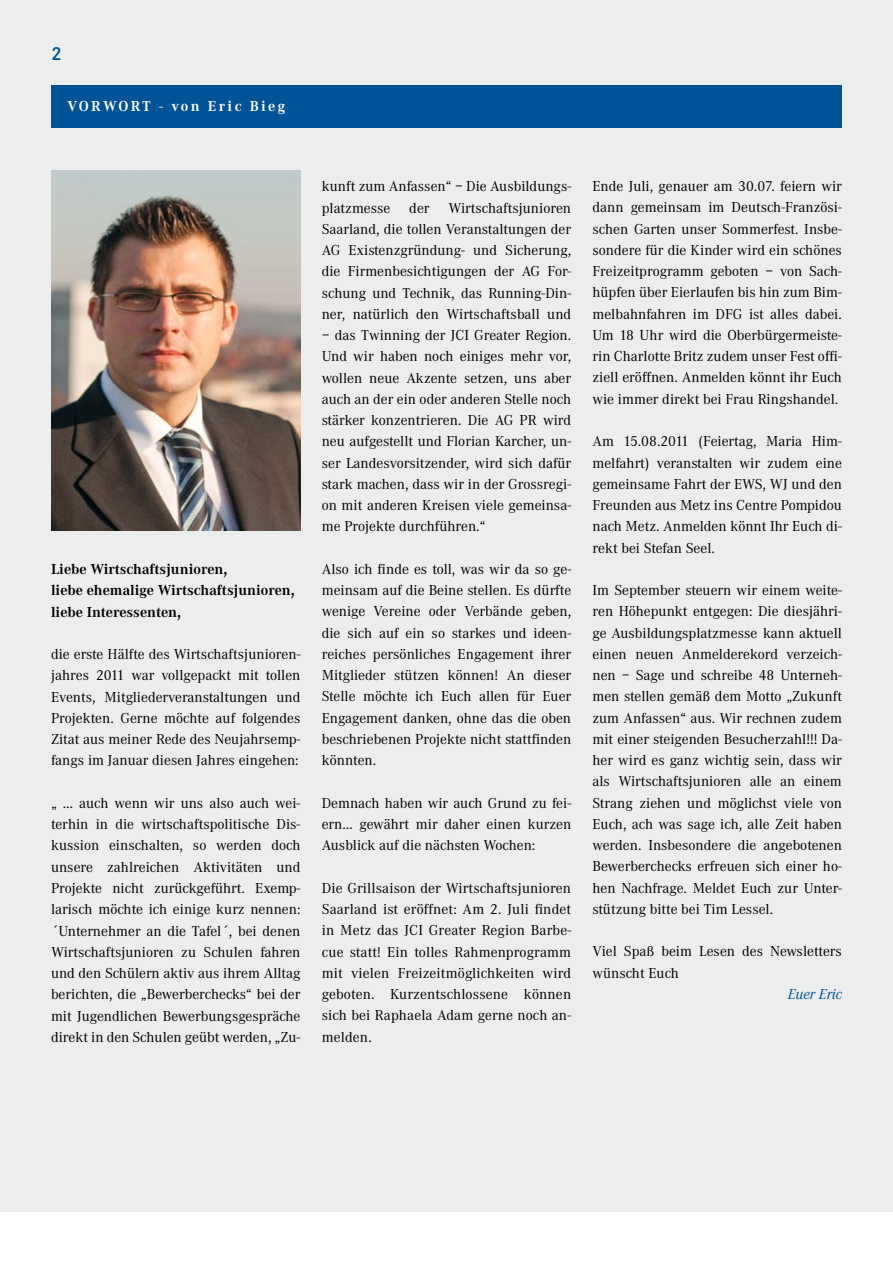
<style>
.page{position:relative;width:893px;height:1263px;background:#fff}
.page>*{position:absolute;margin:0;border:0;box-sizing:border-box;transform-origin:0 0}
.t1{font:600 19.5px "Corporate S";color:#005397}
.t2{font:15px/21.3px "Corporate A";color:#000;text-align:justify}
.t3{font:700 15px/21.3px "Corporate A";color:#000}
.t4{font:700 15px "Corporate A";letter-spacing:.15em;color:#fff}
.t5{font:italic 15px "Corporate A";color:#005397}
</style>
<div class="page">
<div style="left:0;top:0;width:893px;height:1212px;background:#eceded"></div>
<div style="left:51px;top:85px;width:791px;height:43px;background:#005397"></div>
<img style="left:52px;top:170px;width:248px;height:361px">
<h1 class="t1" style="left:51px;top:42px;width:12px">2</h1>
<p class="t4" style="left:67px;top:98px;width:219px">VORWORT - von Eric Bieg</p>
<p class="t3" style="left:51px;top:559px;width:245px">Liebe Wirtschaftsjunioren,<br>liebe ehemalige Wirtschaftsjunioren, liebe Interessenten,</p>
<p class="t2" style="left:51px;top:644px;width:251px">die erste Hälfte des Wirtschaftsjunioren&shy;jahres 2011 war vollgepackt mit tollen Events, Mitgliederveranstaltungen und Projekten. Gerne möchte auf folgendes Zitat aus meiner Rede des Neujahrsemp&shy;fangs im Januar diesen Jahres eingehen:</p>
<p class="t2" style="left:51px;top:793px;width:251px">„ … auch wenn wir uns also auch wei&shy;terhin in die wirtschaftspolitische Dis&shy;kussion einschalten, so werden doch unsere zahlreichen Aktivitäten und Projekte nicht zurückgeführt. Exemp&shy;larisch möchte ich einige kurz nennen: ´Unternehmer an die Tafel´, bei denen Wirtschaftsjunioren zu Schulen fahren und den Schülern aktiv aus ihrem Alltag berichten, die „Bewerberchecks“ bei der mit Jugendlichen Bewerbungsgespräche direkt in den Schulen geübt werden, „Zu-</p>
<p class="t2" style="left:322px;top:176px;width:251px">kunft zum Anfassen“ – Die Ausbildungs&shy;platzmesse</p>
<p class="t2" style="left:322px;top:197px;width:251px;text-indent:127px">Wirtschaftsjunioren Saarland, die tollen Veranstaltungen der AG Existenzgründung- und Sicherung, die Firmenbesichtigungen der AG For&shy;schung und Technik, das Running-Din&shy;ner, natürlich den Wirtschaftsball und</p>
<p class="t2" style="left:322px;top:325px;width:251px">– das Twinning der JCI Greater Region.<br>Und wir haben noch einiges mehr vor, wollen neue Akzente setzen, uns aber auch an der ein oder anderen Stelle noch stärker konzentrieren. Die AG PR wird neu aufgestellt und Florian Karcher, un&shy;ser Landesvorsitzender, wird sich dafür stark machen, dass wir in der Grossregi&shy;on mit anderen Kreisen viele gemeinsa&shy;me Projekte durchführen.“</p>
<p class="t2" style="left:322px;top:559px;width:251px">Also ich finde es toll, was wir da so ge&shy;meinsam auf die Beine stellen. Es dürfte wenige Vereine oder Verbände geben, die sich auf ein so starkes und ideen&shy;reiches persönliches Engagement ihrer Mitglieder stützen können! An dieser Stelle möchte ich Euch allen für Euer Engagement danken, ohne das die oben beschriebenen Projekte nicht stattfinden könnten.</p>
<p class="t2" style="left:322px;top:792px;width:251px">Demnach haben wir auch Grund zu fei&shy;ern… gewährt mir daher einen kurzen Ausblick auf die nächsten Wochen:</p>
<p class="t2" style="left:322px;top:877px;width:251px">Die Grillsaison der Wirtschaftsjunioren Saarland ist eröffnet: Am 2. Juli findet in Metz das JCI Greater Region Barbe&shy;cue statt! Ein tolles Rahmenprogramm mit vielen Freizeitmöglichkeiten wird geboten. Kurzentschlossene können sich bei Raphaela Adam gerne noch an&shy;melden.</p>
<p class="t2" style="left:409px;top:197px;width:22px">der</p>
<p class="t2" style="left:592px;top:176px;width:251px">Ende Juli, genauer am 30.07. feiern wir dann gemeinsam im Deutsch-Französi&shy;schen Garten unser Sommerfest. Insbe&shy;sondere für die Kinder wird ein schönes Freizeitprogramm geboten – von Sach&shy;hüpfen über Eierlaufen bis hin zum Bim&shy;melbahnfahren im DFG ist alles dabei.<br>Um 18 Uhr wird die Oberbürgermeiste&shy;rin Charlotte Britz zudem unser Fest offi&shy;ziell eröffnen. Anmelden könnt ihr Euch wie immer direkt bei Frau Ringshandel.</p>
<p class="t2" style="left:592px;top:431px;width:251px">Am 15.08.2011 (Feiertag, Maria Him&shy;melfahrt) veranstalten wir zudem eine gemeinsame Fahrt der EWS, WJ und den Freunden aus Metz ins Centre Pompidou nach Metz. Anmelden könnt Ihr Euch di&shy;rekt bei Stefan Seel.</p>
<p class="t2" style="left:592px;top:580px;width:251px">Im September steuern wir einem weite&shy;ren Höhepunkt entgegen: Die diesjähri&shy;ge Ausbildungsplatzmesse kann aktuell einen neuen Anmelderekord verzeich&shy;nen – Sage und schreibe 48 Unterneh&shy;men stellen gemäß dem Motto „Zukunft zum Anfassen“ aus. Wir rechnen zudem mit einer steigenden Besucherzahl!!! Da&shy;her wird es ganz wichtig sein, dass wir als Wirtschaftsjunioren alle an einem Strang ziehen und möglichst viele von Euch, ach was sage ich, alle Zeit haben werden. Insbesondere die angebotenen Bewerberchecks erfreuen sich einer ho&shy;hen Nachfrage. Meldet Euch zur Unter&shy;stützung bitte bei Tim Lessel.</p>
<p class="t2" style="left:592px;top:941px;width:251px">Viel Spaß beim Lesen des Newsletters wünscht Euch</p>
<p class="t5" style="left:788px;top:985px;width:56px">Euer Eric</p>
</div>
